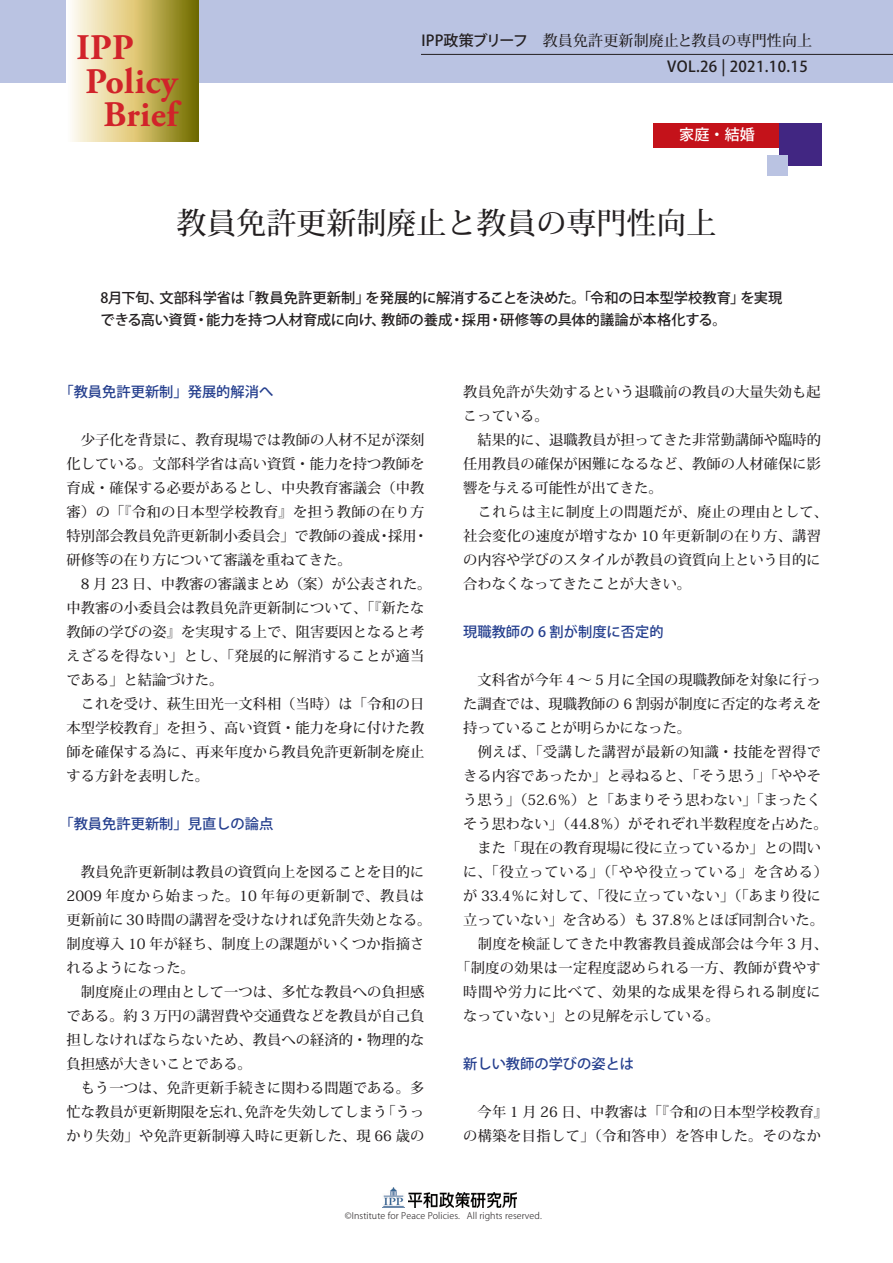
<style>
.page{position:relative;width:893px;height:1263px;background:#fff}
.page>*{position:absolute;margin:0;border:0;box-sizing:border-box;transform-origin:0 0}
.t1{font:700 36px "Adobe Garamond Pro";letter-spacing:.01em;color:#d1232a}
.t2{font:500 30px "Koz Min Pro";color:#231f20}
.t3{font:500 15px "Koz Min Pro";letter-spacing:.01em;color:#231f20}
.t4{font:500 15px "Koz Go Pro";letter-spacing:.025em;color:#231f20}
.t5{font:500 15px "Koz Go Pro";color:#fff}
.t6{font:500 14.25px/24px "Koz Min Pro";letter-spacing:.005em;color:#231f20}
.t7{font:500 14.25px/24px "Koz Min Pro";letter-spacing:.025em;color:#231f20}
.t8{font:500 14.25px/22.5px "Koz Go Pro";letter-spacing:-.01em;color:#231f20}
.t9{font:500 14.25px "Koz Go Pro";color:#253f8e}
.t10{font:500 14.25px "Koz Min Pro";letter-spacing:.055em;color:#231f20}
.t11{font:500 14.25px "Koz Min Pro";letter-spacing:.03em;color:#231f20}
.t12{font:500 14.25px "Koz Min Pro";letter-spacing:.05em;color:#231f20}
.t13{font:300 9px "Koz Go Pr 6 N";letter-spacing:.01em;color:#231f20}
.s1{font-family:"Koz Go Pro"}
</style>
<div class="page">
<svg style="left:81px;top:103px;width:118px;height:39px"></svg>
<div style="left:0;top:0;width:893px;height:83px;background:#bac3e2"></div>
<hr style="left:421px;top:54px;width:472px;height:1px;background:#231f20">
<div style="left:653px;top:123px;width:126px;height:25px;background:#c4121a"></div>
<svg style="left:66px;top:0;width:132px;height:141px;background:#cec17d"></svg>
<div style="left:779px;top:123px;width:42px;height:43px;background:#412682"></div>
<div style="left:768px;top:155px;width:20px;height:20px;background:#bac3e2"></div>
<img style="left:382px;top:1188px;width:23px;height:20px">
<img style="left:409px;top:1193px;width:108px;height:14px">
<h1 class="t1" style="left:77px;top:27px;width:59px">IPP</h1>
<h1 class="t1" style="left:86px;top:60px;width:94px">Policy</h1>
<h1 class="t1" style="left:104px;top:94px;width:76px">Brief</h1>
<p class="t3" style="left:421px;top:30px;width:392px"><span class="s1">IPP政策ブリーフ</span>　教員免許更新制廃止と教員の専門性向上</p>
<p class="t4" style="left:667px;top:57px;width:142px">VOL.26 | 2021.10.15</p>
<p class="t5" style="left:679px;top:125px;width:77px">家庭・結婚</p>
<h2 class="t2" style="left:176px;top:201px;width:542px">教員免許更新制廃止と教員の専門性向上</h2>
<p class="t8" style="left:101px;top:287px;width:683px">8月下旬、文部科学省は「教員免許更新制」を発展的に解消することを決めた。「令和の日本型学校教育」を実現できる高い資質・能力を持つ人材育成に向け、教師の養成・採用・研修等の具体的議論が本格化する。</p>
<p class="t9" style="left:59px;top:383px;width:215px">「教員免許更新制」発展的解消へ</p>
<p class="t6" style="left:67px;top:427px;width:366px">　少子化を背景に、教育現場では教師の人材不足が深刻化している。文部科学省は高い資質・能力を持つ教師を育成・確保する必要があるとし、中央教育審議会（中教審）の「『令和の日本型学校教育』を担う教師の在り方特別部会教員免許更新制小委員会」で教師の養成・採用・研修等の在り方について審議を重ねてきた。<br>　8 月 23 日、中教審の審議まとめ（案）が公表された。中教審の小委員会は教員免許更新制について、「『新たな教師の学びの姿』を実現する上で、阻害要因となると考えざるを得ない」とし、「発展的に解消することが適当である」と結論づけた。<br>　これを受け、萩生田光一文科相（当時）は「令和の日本型学校教育」を担う、高い資質・能力を身に付けた教師を確保する為に、再来年度から教員免許更新制を廃止する方針を表明した。</p>
<p class="t9" style="left:59px;top:815px;width:215px">「教員免許更新制」見直しの論点</p>
<p class="t6" style="left:67px;top:859px;width:366px">　教員免許更新制は教員の資質向上を図ることを目的に<br>2009 年度から始まった。10 年毎の更新制で、教員は更新前に 30 時間の講習を受けなければ免許失効となる。制度導入 10 年が経ち、制度上の課題がいくつか指摘されるようになった。<br>　制度廃止の理由として一つは、多忙な教員への負担感である。約 3 万円の講習費や交通費などを教員が自己負担しなければならないため、教員への経済的・物理的な負担感が大きいことである。<br>　もう一つは、免許更新手続きに関わる問題である。多忙な教員が更新期限を忘れ、免許を失効してしまう「うっかり失効」や免許更新制導入時に更新した、現 66 歳の</p>
<p class="t6" style="left:463px;top:379px;width:366px">教員免許が失効するという退職前の教員の大量失効も起こっている。<br>　結果的に、退職教員が担ってきた非常勤講師や臨時的任用教員の確保が困難になるなど、教師の人材確保に影響を与える可能性が出てきた。<br>　これらは主に制度上の問題だが、廃止の理由として、社会変化の速度が増すなか 10 年更新制の在り方、講習の内容や学びのスタイルが教員の資質向上という目的に合わなくなってきたことが大きい。</p>
<p class="t9" style="left:463px;top:622px;width:202px">現職教師の 6 割が制度に否定的</p>
<p class="t6" style="left:463px;top:667px;width:359px">　文科省が今年 4 ～ 5 月に全国の現職教師を対象に行っ</p>
<p class="t6" style="left:463px;top:691px;width:359px">た調査では、現職教師の 6 割弱が制度に否定的な考えを</p>
<p class="t6" style="left:463px;top:715px;width:229px">持っていることが明らかになった。</p>
<p class="t11" style="left:463px;top:741px;width:359px">　例えば、「受講した講習が最新の知識・技能を習得で</p>
<p class="t6" style="left:463px;top:763px;width:359px">きる内容であったか」と尋ねると、「そう思う」「ややそ</p>
<p class="t6" style="left:463px;top:787px;width:359px">う思う」（52.6％）と「あまりそう思わない」「まったく</p>
<p class="t6" style="left:463px;top:811px;width:366px">そう思わない」（44.8％）がそれぞれ半数程度を占めた。</p>
<p class="t6" style="left:463px;top:835px;width:359px">　また「現在の教育現場に役に立っているか」との問い</p>
<p class="t10" style="left:463px;top:861px;width:366px">に、「役立っている」（「やや役立っている」を含める）</p>
<p class="t6" style="left:463px;top:883px;width:359px">が 33.4％に対して、「役に立っていない」（「あまり役に</p>
<p class="t6" style="left:463px;top:907px;width:362px">立っていない」を含める）も 37.8％とほぼ同割合いた。</p>
<p class="t7" style="left:463px;top:931px;width:366px">　制度を検証してきた中教審教員養成部会は今年 3 月、</p>
<p class="t7" style="left:456px;top:955px;width:366px">「制度の効果は一定程度認められる一方、教師が費やす</p>
<p class="t12" style="left:463px;top:981px;width:359px">時間や労力に比べて、効果的な成果を得られる制度に</p>
<p class="t6" style="left:463px;top:1003px;width:258px">なっていない」との見解を示している。</p>
<p class="t9" style="left:463px;top:1054px;width:172px">新しい教師の学びの姿とは</p>
<p class="t7" style="left:463px;top:1099px;width:366px">　今年 1 月 26 日、中教審は「『令和の日本型学校教育』の構築を目指して」（令和答申）を答申した。そのなか</p>
<p class="t13" style="left:345px;top:1210px;width:198px">©Institute for Peace Policies. All rights reserved.</p>
</div>
